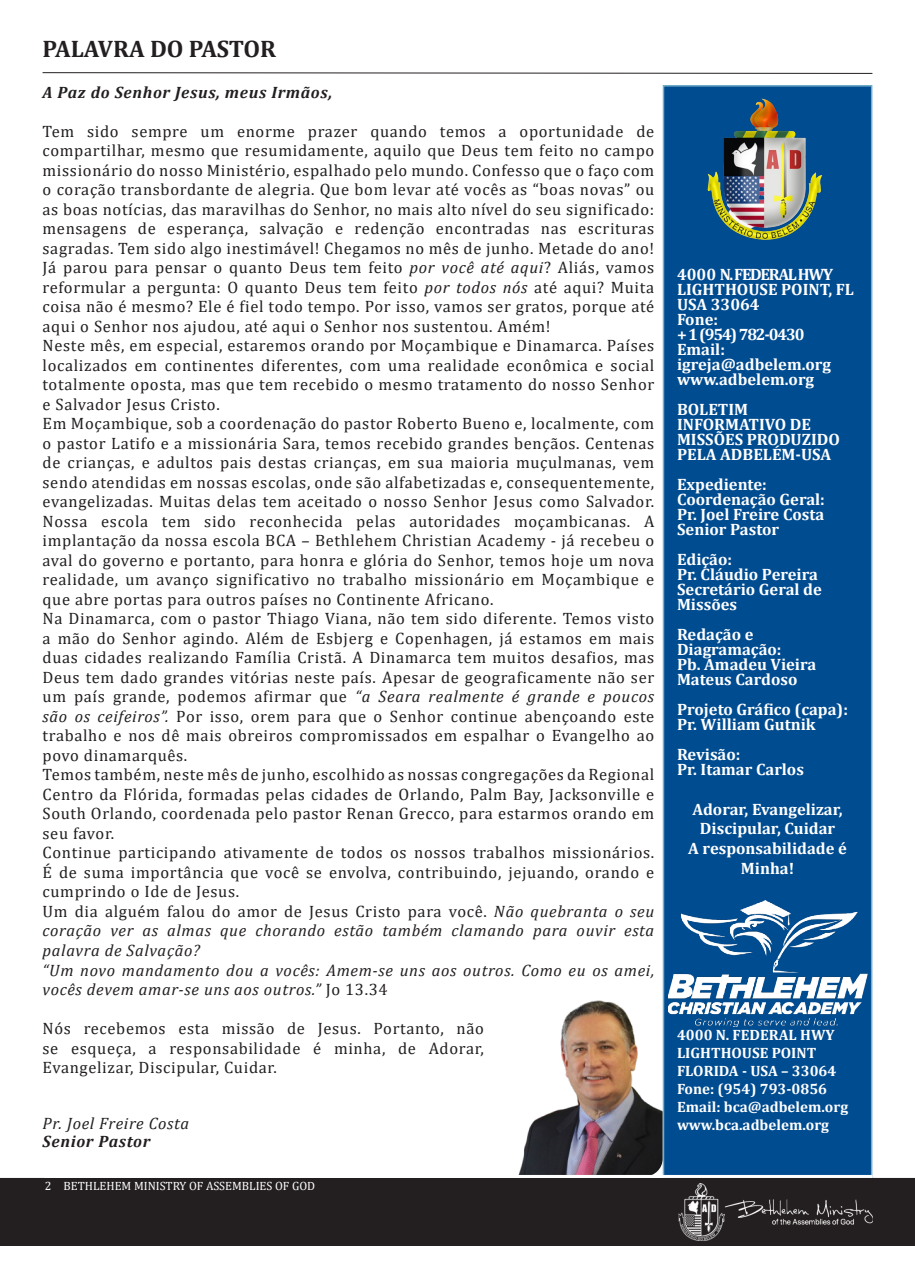
<style>
.page{position:relative;width:915px;height:1263px;background:#fff}
.page>*{position:absolute;margin:0;border:0;box-sizing:border-box;transform-origin:0 0}
.Folio_-_Section_Title{font:700 24px "Cambria";letter-spacing:-.005em;color:#231f20}
.Folio_-_Section_Title-2{font:16.5px/19.5px "Cambria";letter-spacing:.04em;color:#231f20;text-align:justify}
.Folio_-_Section_Title-3{font:700 16.5px/15px "Cambria";color:#fff}
.Folio_-_Section_Title-4{font:italic 16.5px/19.5px "Cambria";letter-spacing:.04em;color:#231f20}
.Folio_-_Section_Title-5{font:italic 700 16.5px "Cambria";letter-spacing:.04em;color:#231f20}
.Folio_-_Section_Title-6{font:700 16.5px "Cambria";letter-spacing:-.08em;color:#fff}
.Folio_-_Section_Title-7{font:700 16.5px "Cambria";letter-spacing:-.07em;color:#fff}
.INFO_EDIT{font:700 15px "Cambria";color:#fff}
.Folio_-_Page_Number{font:12px "Cambria";color:#fff}
.s1{font-style:italic}
.s2{font-style:normal}
.s3{font-weight:700}
</style>
<div class="page">
<div style="left:0;top:1178px;width:914px;height:68px;background:#231f20"></div>
<img style="left:518px;top:1000px;width:144px;height:175px">
<div style="left:663px;top:86px;width:208px;height:1091px;background:#004c91"></div>
<div style="left:662px;top:85px;width:210px;height:1093px;border:2px solid #74b0cb"></div>
<img style="left:707px;top:98px;width:116px;height:142px">
<img style="left:668px;top:901px;width:198px;height:125px">
<svg style="left:42px;top:72px;width:830px;height:2px;background:#908e8e"></svg>
<div style="left:677px;top:1179px;width:196px;height:66px;background:#231f20"></div>
<img style="left:679px;top:1184px;width:192px;height:56px">
<div style="left:676px;top:1178px;width:198px;height:68px;border:2px solid #231f20"></div>
<hr style="left:45px;top:1175px;width:827px;height:3px;background:#fff">
<p class="Folio_-_Section_Title" style="left:43px;top:32px;width:235px">PALAVRA DO PASTOR</p>
<p class="Folio_-_Section_Title-5" style="left:43px;top:81px;width:291px">A Paz do Senhor Jesus, meus Irmãos,</p>
<p class="Folio_-_Section_Title-2" style="left:43px;top:121px;width:613px">Tem sido sempre um enorme prazer quando temos a oportunidade de compartilhar, mesmo que resumidamente, aquilo que Deus tem feito no campo missionário do nosso Ministério, espalhado pelo mundo. Confesso que o faço com o coração transbordante de alegria. Que bom levar até vocês as “boas novas” ou as boas notícias, das maravilhas do Senhor, no mais alto nível do seu significado: mensagens de esperança, salvação e redenção encontradas nas escrituras sagradas. Tem sido algo inestimável! Chegamos no mês de junho. Metade do ano!<br>Já parou para pensar o quanto Deus tem feito <span class="s1">por você até aqui</span>? Aliás, vamos reformular a pergunta: O quanto Deus tem feito <span class="s1">por todos nós</span> até aqui? Muita coisa não é mesmo? Ele é fiel todo tempo. Por isso, vamos ser gratos, porque até aqui o Senhor nos ajudou, até aqui o Senhor nos sustentou. Amém!</p>
<p class="Folio_-_Section_Title-2" style="left:43px;top:336px;width:613px">Neste mês, em especial, estaremos orando por Moçambique e Dinamarca. Países localizados em continentes diferentes, com uma realidade econômica e social totalmente oposta, mas que tem recebido o mesmo tratamento do nosso Senhor e Salvador Jesus Cristo.</p>
<p class="Folio_-_Section_Title-2" style="left:43px;top:414px;width:613px">Em Moçambique, sob a coordenação do pastor Roberto Bueno e, localmente, com o pastor Latifo e a missionária Sara, temos recebido grandes bençãos. Centenas de crianças, e adultos pais destas crianças, em sua maioria muçulmanas, vem sendo atendidas em nossas escolas, onde são alfabetizadas e, consequentemente, evangelizadas. Muitas delas tem aceitado o nosso Senhor Jesus como Salvador.<br>Nossa escola tem sido reconhecida pelas autoridades moçambicanas. A implantação da nossa escola BCA – Bethlehem Christian Academy - já recebeu o aval do governo e portanto, para honra e glória do Senhor, temos hoje um nova realidade, um avanço significativo no trabalho missionário em Moçambique e que abre portas para outros países no Continente Africano.</p>
<p class="Folio_-_Section_Title-2" style="left:43px;top:609px;width:613px">Na Dinamarca, com o pastor Thiago Viana, não tem sido diferente. Temos visto a mão do Senhor agindo. Além de Esbjerg e Copenhagen, já estamos em mais duas cidades realizando Família Cristã. A Dinamarca tem muitos desafios, mas Deus tem dado grandes vitórias neste país. Apesar de geograficamente não ser um país grande, podemos afirmar que <span class="s1">“a Seara realmente é grande e poucos são os ceifeiros”.</span> Por isso, orem para que o Senhor continue abençoando este trabalho e nos dê mais obreiros compromissados em espalhar o Evangelho ao povo dinamarquês.</p>
<p class="Folio_-_Section_Title-2" style="left:43px;top:765px;width:613px">Temos também, neste mês de junho, escolhido as nossas congregações da Regional Centro da Flórida, formadas pelas cidades de Orlando, Palm Bay, Jacksonville e South Orlando, coordenada pelo pastor Renan Grecco, para estarmos orando em seu favor.</p>
<p class="Folio_-_Section_Title-2" style="left:43px;top:843px;width:613px">Continue participando ativamente de todos os nossos trabalhos missionários.<br>É de suma importância que você se envolva, contribuindo, jejuando, orando e cumprindo o Ide de Jesus.</p>
<p class="Folio_-_Section_Title-4" style="left:43px;top:901px;width:613px;text-align:justify"><span class="s2">Um dia alguém falou do amor de Jesus Cristo para você.</span> Não quebranta o seu coração ver as almas que chorando estão também clamando para ouvir esta palavra de Salvação?</p>
<p class="Folio_-_Section_Title-4" style="left:43px;top:959px;width:613px">“Um novo mandamento dou a vocês: Amem-se uns aos outros. Como eu os amei, vocês devem amar-se uns aos outros.” <span class="s2">Jo 13.34</span></p>
<p class="Folio_-_Section_Title-2" style="left:43px;top:1018px;width:443px">Nós recebemos esta missão de Jesus. Portanto, não se esqueça, a responsabilidade é minha, de Adorar, Evangelizar, Discipular, Cuidar.</p>
<p class="Folio_-_Section_Title-4" style="left:43px;top:1113px;width:148px;line-height:18px">Pr. Joel Freire Costa<br><span class="s3">Senior Pastor</span></p>
<p class="Folio_-_Page_Number" style="left:45px;top:1178px;width:272px">2 BETHLEHEM MINISTRY OF ASSEMBLIES OF GOD</p>
<p class="Folio_-_Section_Title-6" style="left:676px;top:263px;width:157px">4000 N. FEDERAL HWY</p>
<p class="Folio_-_Section_Title-3" style="left:676px;top:281px;width:178px">LIGHTHOUSE POINT, FL<br>USA 33064</p>
<p class="Folio_-_Section_Title-3" style="left:676px;top:311px;width:43px">Fone:</p>
<p class="Folio_-_Section_Title-7" style="left:676px;top:323px;width:129px">+ 1 (954) 782-0430</p>
<p class="Folio_-_Section_Title-3" style="left:676px;top:341px;width:49px">Email:</p>
<p class="Folio_-_Section_Title-3" style="left:676px;top:356px;width:155px">igreja@adbelem.org</p>
<p class="Folio_-_Section_Title-3" style="left:676px;top:371px;width:139px">www.adbelem.org</p>
<p class="Folio_-_Section_Title-3" style="left:676px;top:401px;width:164px">BOLETIM<br>INFORMATIVO DE<br>MISSÕES PRODUZIDO<br>PELA ADBELÉM-USA</p>
<p class="Folio_-_Section_Title-3" style="left:676px;top:476px;width:91px">Expediente:</p>
<p class="Folio_-_Section_Title-3" style="left:676px;top:491px;width:149px">Coordenação Geral:</p>
<p class="Folio_-_Section_Title-3" style="left:676px;top:506px;width:149px">Pr. Joel Freire Costa</p>
<p class="Folio_-_Section_Title-3" style="left:676px;top:521px;width:104px">Senior Pastor</p>
<p class="Folio_-_Section_Title-3" style="left:676px;top:551px;width:57px">Edição:</p>
<p class="Folio_-_Section_Title-3" style="left:676px;top:566px;width:142px">Pr. Cláudio Pereira</p>
<p class="Folio_-_Section_Title-3" style="left:676px;top:581px;width:146px">Secretário Geral de<br>Missões</p>
<p class="Folio_-_Section_Title-3" style="left:676px;top:626px;width:106px">Redação e<br>Diagramação:</p>
<p class="Folio_-_Section_Title-3" style="left:676px;top:656px;width:141px">Pb. Amadeu Vieira<br>Mateus Cardoso</p>
<p class="Folio_-_Section_Title-3" style="left:676px;top:701px;width:172px">Projeto Gráfico (capa):</p>
<p class="Folio_-_Section_Title-3" style="left:676px;top:716px;width:140px">Pr. William Gutnik</p>
<p class="Folio_-_Section_Title-3" style="left:676px;top:746px;width:65px">Revisão:</p>
<p class="Folio_-_Section_Title-3" style="left:676px;top:761px;width:128px">Pr. Itamar Carlos</p>
<p class="Folio_-_Section_Title-3" style="left:692px;top:801px;width:151px">Adorar, Evangelizar,</p>
<p class="Folio_-_Section_Title-3" style="left:699px;top:821px;width:137px">Discipular, Cuidar</p>
<p class="Folio_-_Section_Title-3" style="left:688px;top:838px;width:160px;line-height:19.8px;text-align:center">A responsabilidade é<br>Minha!</p>
<p class="INFO_EDIT" style="left:676px;top:1024px;width:159px">4000 N. FEDERAL HWY</p>
<p class="INFO_EDIT" style="left:676px;top:1042px;width:141px">LIGHTHOUSE POINT</p>
<p class="INFO_EDIT" style="left:676px;top:1060px;width:161px">FLORIDA - USA – 33064</p>
<p class="INFO_EDIT" style="left:676px;top:1078px;width:151px">Fone: (954) 793-0856</p>
<p class="INFO_EDIT" style="left:676px;top:1096px;width:173px">Email: bca@adbelem.org</p>
<p class="INFO_EDIT" style="left:676px;top:1114px;width:153px">www.bca.adbelem.org</p>
</div>
